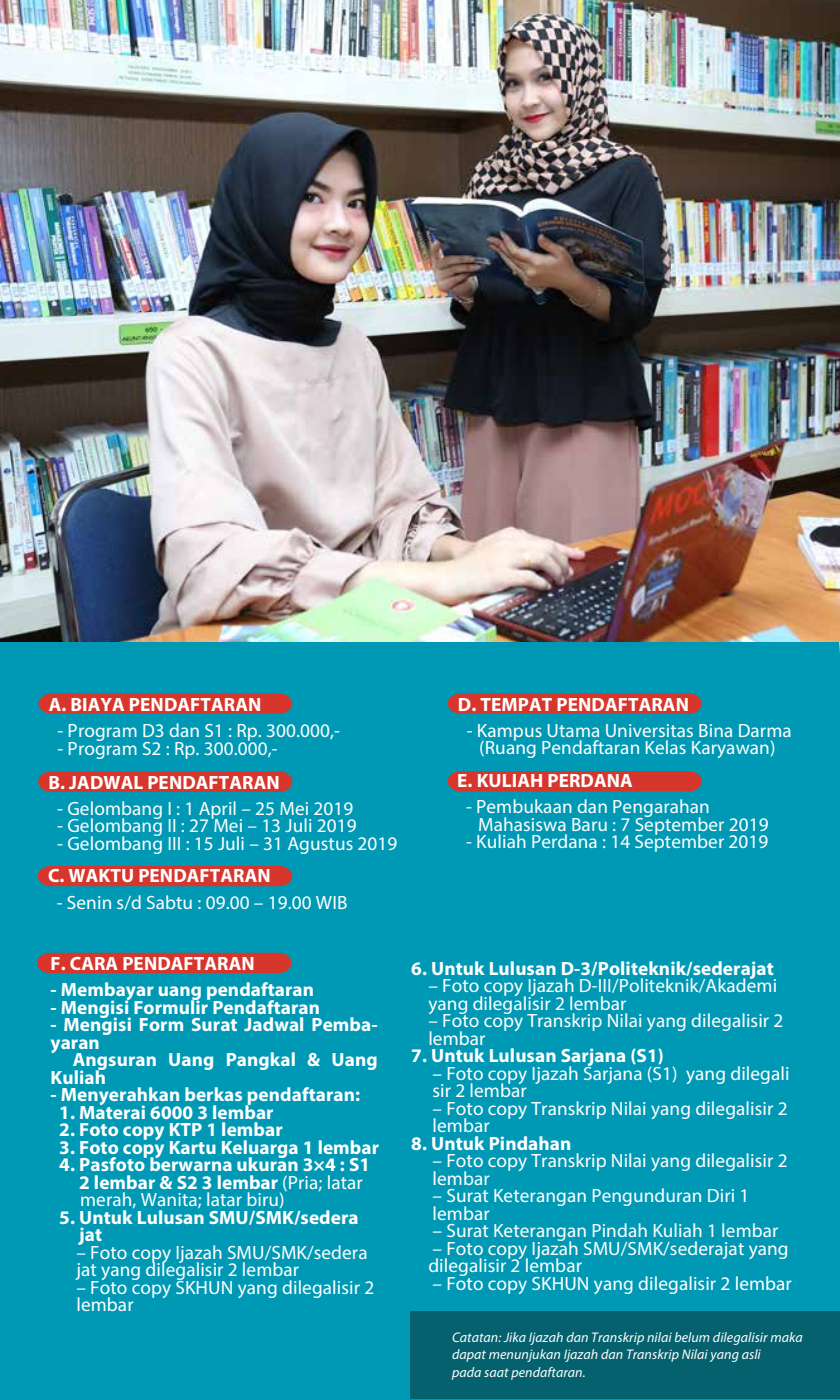
<style>
.page{position:relative;width:840px;height:1400px;background:#fff}
.page>*{position:absolute;margin:0;border:0;box-sizing:border-box;transform-origin:0 0}
.t1{font:19.25px/17.5px "Myriad Pro";letter-spacing:.005em;color:#fff}
.t2{font:700 19.25px/17.5px "Myriad Pro";letter-spacing:.005em;color:#fff}
.t3{font:italic 14px/17.5px "Myriad Pro";letter-spacing:.005em;color:#fff}
.s1{font-weight:400}
</style>
<div class="page">
<div style="left:0;top:642px;width:840px;height:758px;background:#0099b5"></div>
<svg style="left:38px;top:693px;width:254px;height:21px"></svg>
<svg style="left:38px;top:771px;width:254px;height:21px"></svg>
<div style="left:38px;top:866px;width:254px;height:20px;background:#d7362c"></div>
<svg style="left:448px;top:693px;width:254px;height:21px"></svg>
<svg style="left:448px;top:771px;width:254px;height:20px"></svg>
<img style="left:0;top:0;width:840px;height:642px">
<div style="left:37px;top:953px;width:255px;height:20px;background:#d7362c"></div>
<div style="left:410px;top:1311px;width:430px;height:88px;background:#05616d"></div>
<p class="t2" style="left:49px;top:695px;width:214px">A. BIAYA PENDAFTARAN</p>
<p class="t1" style="left:57px;top:722px;width:284px">- Program D3 dan S1 : Rp. 300.000,-</p>
<p class="t1" style="left:57px;top:739px;width:222px">- Program S2 : Rp. 300.000,-</p>
<p class="t2" style="left:48px;top:773px;width:233px">B. JADWAL PENDAFTARAN</p>
<p class="t1" style="left:57px;top:799px;width:298px">- Gelombang I : 1 April – 25 Mei 2019</p>
<p class="t1" style="left:57px;top:817px;width:301px">- Gelombang II : 27 Mei – 13 Juli 2019</p>
<p class="t1" style="left:57px;top:834px;width:342px">- Gelombang III : 15 Juli – 31 Agustus 2019</p>
<p class="t2" style="left:48px;top:866px;width:224px">C. WAKTU PENDAFTARAN</p>
<p class="t1" style="left:57px;top:893px;width:292px">- Senin s/d Sabtu : 09.00 – 19.00 WIB</p>
<p class="t2" style="left:458px;top:695px;width:233px">D. TEMPAT PENDAFTARAN</p>
<p class="t1" style="left:467px;top:721px;width:327px;text-align:center">- Kampus Utama Universitas Bina Darma (Ruang Pendaftaran Kelas Karyawan)</p>
<p class="t2" style="left:457px;top:771px;width:177px">E. KULIAH PERDANA</p>
<p class="t1" style="left:478px;top:798px;width:292px;text-indent:-12px">- Pembukaan dan Pengarahan<br>Mahasiswa Baru : 7 September 2019</p>
<p class="t1" style="left:466px;top:833px;width:304px">- Kuliah Perdana : 14 September 2019</p>
<p class="t2" style="left:51px;top:954px;width:206px">F. CARA PENDAFTARAN</p>
<p class="t2" style="left:51px;top:981px;width:265px">- Membayar uang pendaftaran</p>
<p class="t2" style="left:51px;top:998px;width:271px">- Mengisi Formulir Pendaftaran</p>
<p class="t2" style="left:51px;top:1016px;width:329px">- Mengisi Form Surat Jadwal Pemba&shy;yaran</p>
<p class="t2" style="left:51px;top:1051px;width:329px;text-indent:22px">Angsuran Uang Pangkal &amp; Uang<br>Kuliah</p>
<p class="t2" style="left:51px;top:1086px;width:311px">- Menyerahkan berkas pendaftaran:</p>
<p class="t2" style="left:59px;top:1103px;width:216px">1. Materai 6000 3 lembar</p>
<p class="t2" style="left:59px;top:1121px;width:225px">2. Foto copy KTP 1 lembar</p>
<p class="t2" style="left:59px;top:1138px;width:321px">3. Foto copy Kartu Keluarga 1 lembar</p>
<p class="t2" style="left:79px;top:1156px;width:293px;text-indent:-20px">4. Pasfoto berwarna ukuran 3×4 : S1<br>2 lembar &amp; S2 3 lembar <span class="s1">(Pria; latar merah, Wanita; latar biru)</span></p>
<p class="t2" style="left:79px;top:1208px;width:281px;text-indent:-20px">5. Untuk Lulusan SMU/SMK/sedera jat</p>
<p class="t1" style="left:76px;top:1243px;width:293px">– Foto copy Ijazah SMU/SMK/sedera jat yang dilegalisir 2 lembar</p>
<p class="t1" style="left:76px;top:1278px;width:299px">– Foto copy SKHUN yang dilegalisir 2 lembar</p>
<p class="t2" style="left:411px;top:959px;width:364px">6. Untuk Lulusan D-3/Politeknik/sederajat</p>
<p class="t1" style="left:428px;top:977px;width:350px">– Foto copy Ijazah D-III/Politeknik/Akademi yang dilegalisir 2 lembar</p>
<p class="t1" style="left:428px;top:1012px;width:357px">– Foto copy Transkrip Nilai yang dilegalisir 2 lembar</p>
<p class="t2" style="left:411px;top:1046px;width:254px">7. Untuk Lulusan Sarjana (S1)</p>
<p class="t1" style="left:433px;top:1064px;width:359px">– Foto copy Ijazah Sarjana (S1) yang dilegali sir 2 lembar</p>
<p class="t1" style="left:433px;top:1099px;width:357px">– Foto copy Transkrip Nilai yang dilegalisir 2 lembar</p>
<p class="t2" style="left:411px;top:1134px;width:162px">8. Untuk Pindahan</p>
<p class="t1" style="left:433px;top:1152px;width:357px">– Foto copy Transkrip Nilai yang dilegalisir 2 lembar</p>
<p class="t1" style="left:433px;top:1187px;width:318px">– Surat Keterangan Pengunduran Diri 1 lembar</p>
<p class="t1" style="left:433px;top:1222px;width:348px">– Surat Keterangan Pindah Kuliah 1 lembar</p>
<p class="t1" style="left:428px;top:1239px;width:362px">– Foto copy Ijazah SMU/SMK/sederajat yang dilegalisir 2 lembar</p>
<p class="t1" style="left:433px;top:1274px;width:361px">– Foto copy SKHUN yang dilegalisir 2 lembar</p>
<p class="t3" style="left:452px;top:1328px;width:352px">Catatan: Jika Ijazah dan Transkrip nilai belum dilegalisir maka dapat menunjukan Ijazah dan Transkrip Nilai yang asli<br>pada saat pendaftaran.</p>
</div>
